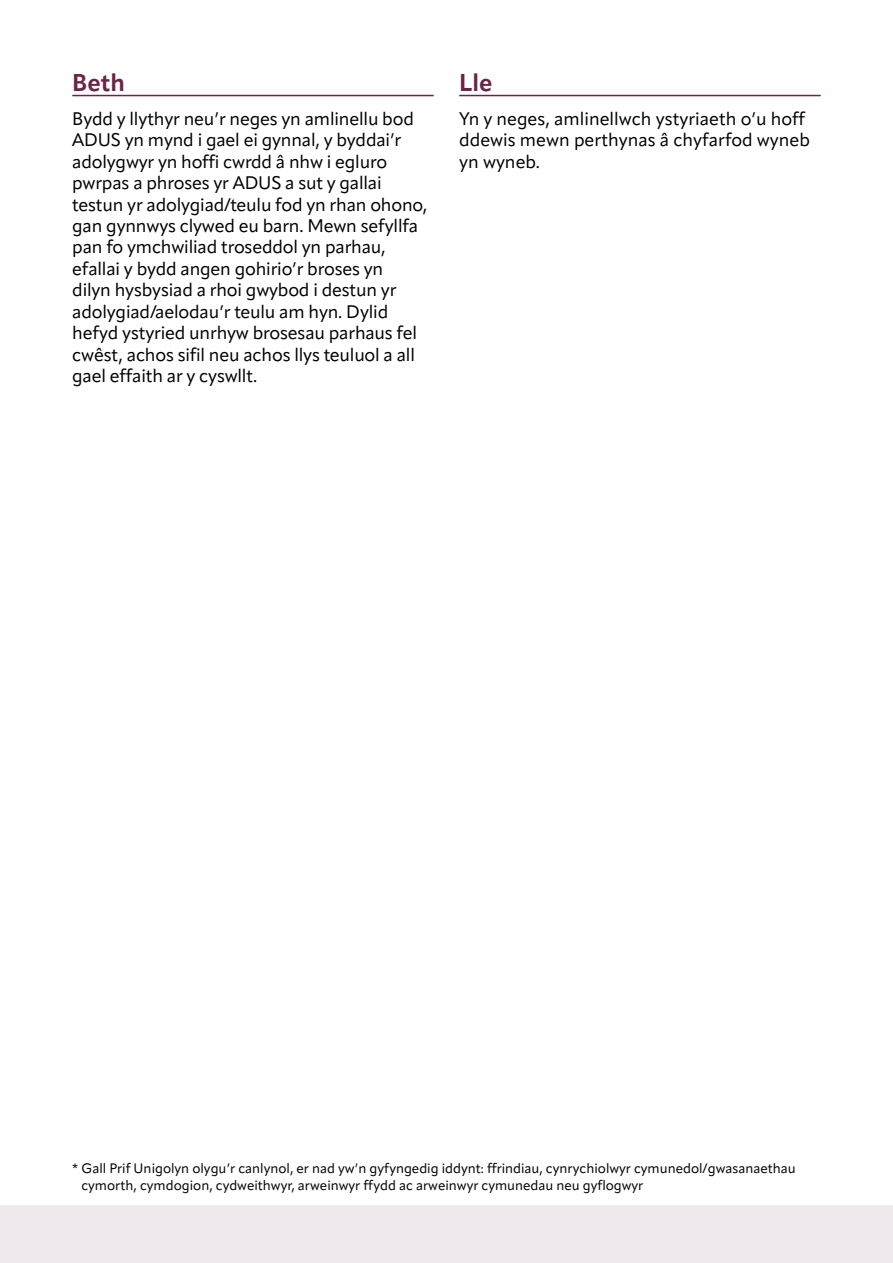
<style>
.page{position:relative;width:893px;height:1263px;background:#fff}
.page>*{position:absolute;margin:0;border:0;box-sizing:border-box;transform-origin:0 0}
.bold_title{font:700 24px "Apparat";color:#6b2447}
.Body_text{font:18px/21.5px "Apparat";letter-spacing:-.01em;color:#000}
.t1{font:13.5px/16.2px "Apparat";color:#000}
</style>
<div class="page">
<div style="left:0;top:1205px;width:893px;height:58px;background:#f0e9ed"></div>
<hr style="left:72px;top:95px;width:362px;height:1px;background:#6b2447">
<hr style="left:459px;top:95px;width:362px;height:1px;background:#6b2447">
<p class="bold_title" style="left:72px;top:67px;width:54px">Beth</p>
<p class="Body_text" style="left:72px;top:108px;width:356px">Bydd y llythyr neu’r neges yn amlinellu bod ADUS yn mynd i gael ei gynnal, y byddai’r adolygwyr yn hoffi cwrdd â nhw i egluro pwrpas a phroses yr ADUS a sut y gallai testun yr adolygiad/teulu fod yn rhan ohono, gan gynnwys clywed eu barn. Mewn sefyllfa pan fo ymchwiliad troseddol yn parhau, efallai y bydd angen gohirio’r broses yn<br>dilyn hysbysiad a rhoi gwybod i destun yr adolygiad/aelodau’r teulu am hyn. Dylid hefyd ystyried unrhyw brosesau parhaus fel cwêst, achos sifil neu achos llys teuluol a all gael effaith ar y cyswllt.</p>
<p class="bold_title" style="left:459px;top:67px;width:35px">Lle</p>
<p class="Body_text" style="left:459px;top:108px;width:352px">Yn y neges, amlinellwch ystyriaeth o’u hoff ddewis mewn perthynas â chyfarfod wyneb yn wyneb.</p>
<p class="t1" style="left:81px;top:1160px;width:716px;text-indent:-9px">* Gall Prif Unigolyn olygu’r canlynol, er nad yw’n gyfyngedig iddynt: ffrindiau, cynrychiolwyr cymunedol/gwasanaethau cymorth, cymdogion, cydweithwyr, arweinwyr ffydd ac arweinwyr cymunedau neu gyflogwyr</p>
</div>
